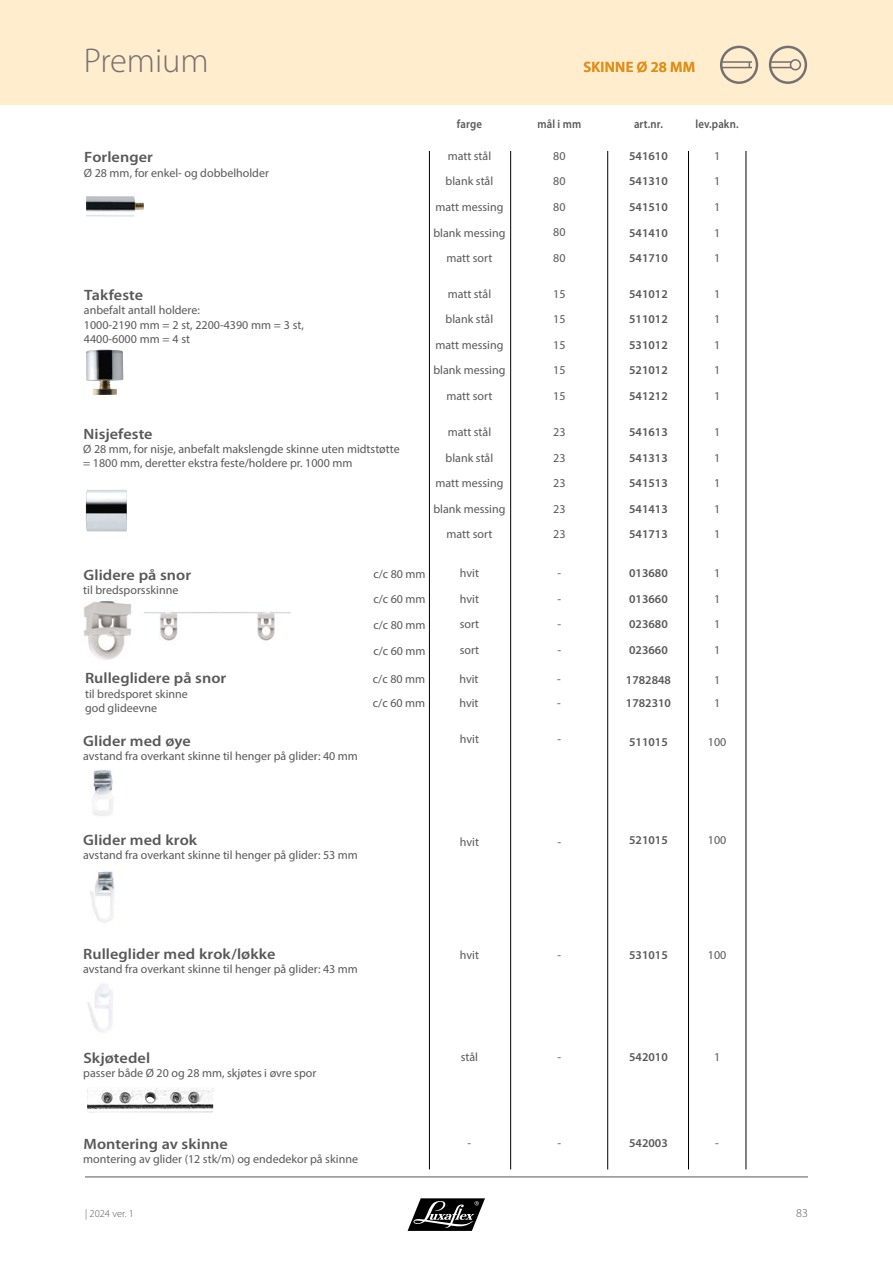
<style>
.page{position:relative;width:893px;height:1263px;background:#fff}
.page>*{position:absolute;margin:0;border:0;box-sizing:border-box;transform-origin:0 0}
.t1{font:300 34.5px "Myriad Pro";color:#757171}
.t2{font:600 15px "Myriad Pro";letter-spacing:.005em;color:#585858;scale:1.08 1}
.t3{font:600 15px "Myriad Pro";letter-spacing:.02em;color:#e18f19}
.t4{font:12px/14.4px "Myriad Pro";color:#585858}
.t5{font:600 12px "Myriad Pro";color:#585858}
.t6{font:600 12px "Myriad Pro";color:#585858;scale:.9 1}
.t7{font:300 12px "Myriad Pro";color:#585858}
.t8{font:300 10.5px "Myriad Pro";color:#585858}
</style>
<div class="page">
<div style="left:0;top:0;width:893px;height:104px;background:#ffedce"></div>
<hr style="left:85px;top:1176px;width:723px;height:1px;background:#585858">
<svg style="left:408px;top:1198px;width:77px;height:33px"></svg>
<div style="left:720px;top:46px;width:38px;height:38px;border:2px solid #757171;border-radius:50%"></div>
<hr style="left:721px;top:61px;width:31px;height:2px;background:#757171">
<hr style="left:721px;top:67px;width:31px;height:1px;background:#757171">
<div style="left:769px;top:46px;width:38px;height:38px;border:2px solid #757171;border-radius:50%"></div>
<div style="left:790px;top:59px;width:11px;height:11px;border:2px solid #757171;border-radius:50%"></div>
<hr style="left:771px;top:61px;width:20px;height:2px;background:#757171">
<svg style="left:771px;top:67px;width:20px;height:1px"></svg>
<img style="left:92px;top:770px;width:21px;height:46px">
<img style="left:90px;top:871px;width:25px;height:52px">
<img style="left:87px;top:984px;width:26px;height:49px">
<img style="left:86px;top:350px;width:37px;height:45px">
<img style="left:86px;top:490px;width:41px;height:41px">
<img style="left:86px;top:196px;width:58px;height:20px">
<img style="left:87px;top:1088px;width:127px;height:24px">
<img style="left:83px;top:601px;width:208px;height:59px">
<hr style="left:746px;top:151px;width:1px;height:1018px;background:#000">
<hr style="left:688px;top:151px;width:1px;height:1018px;background:#000">
<hr style="left:607px;top:151px;width:1px;height:1018px;background:#000">
<hr style="left:510px;top:151px;width:1px;height:1018px;background:#000">
<hr style="left:429px;top:151px;width:1px;height:1018px;background:#000">
<h1 class="t1" style="left:84px;top:40px;width:126px">Premium</h1>
<p class="t3" style="left:583px;top:59px;width:113px">SKINNE Ø 28 MM</p>
<p class="t2" style="left:84px;top:149px;width:65px">Forlenger</p>
<p class="t4" style="left:84px;top:165px;width:186px">Ø 28 mm, for enkel- og dobbelholder</p>
<p class="t2" style="left:84px;top:287px;width:56px">Takfeste</p>
<p class="t4" style="left:84px;top:303px;width:222px">anbefalt antall holdere:<br>1000-2190 mm = 2 st, 2200-4390 mm = 3 st,<br>4400-6000 mm = 4 st</p>
<p class="t2" style="left:83px;top:425px;width:66px">Nisjefeste</p>
<p class="t4" style="left:83px;top:442px;width:318px">Ø 28 mm, for nisje, anbefalt makslengde skinne uten midtstøtte = 1800 mm, deretter ekstra feste/holdere pr. 1000 mm</p>
<p class="t6" style="left:457px;top:117px;width:29px">farge</p>
<p class="t6" style="left:537px;top:117px;width:50px">mål i mm</p>
<p class="t6" style="left:634px;top:117px;width:34px">art.nr.</p>
<p class="t6" style="left:696px;top:117px;width:49px">lev.pakn.</p>
<p class="t4" style="left:448px;top:149px;width:45px">matt stål</p>
<p class="t4" style="left:553px;top:149px;width:14px">80</p>
<p class="t5" style="left:629px;top:149px;width:40px">541610</p>
<p class="t4" style="left:714px;top:149px;width:8px">1</p>
<p class="t4" style="left:446px;top:174px;width:49px">blank stål</p>
<p class="t4" style="left:553px;top:174px;width:14px">80</p>
<p class="t5" style="left:629px;top:175px;width:40px">541310</p>
<p class="t4" style="left:714px;top:174px;width:8px">1</p>
<p class="t4" style="left:435px;top:200px;width:69px">matt messing</p>
<p class="t4" style="left:553px;top:200px;width:14px">80</p>
<p class="t5" style="left:629px;top:200px;width:40px">541510</p>
<p class="t4" style="left:714px;top:200px;width:8px">1</p>
<p class="t4" style="left:433px;top:225px;width:73px">blank messing</p>
<p class="t4" style="left:553px;top:225px;width:14px">80</p>
<p class="t5" style="left:629px;top:226px;width:40px">541410</p>
<p class="t4" style="left:714px;top:225px;width:8px">1</p>
<p class="t4" style="left:447px;top:251px;width:47px">matt sort</p>
<p class="t4" style="left:553px;top:251px;width:14px">80</p>
<p class="t5" style="left:629px;top:251px;width:40px">541710</p>
<p class="t4" style="left:714px;top:251px;width:8px">1</p>
<p class="t4" style="left:448px;top:286px;width:45px">matt stål</p>
<p class="t4" style="left:553px;top:286px;width:14px">15</p>
<p class="t5" style="left:629px;top:287px;width:40px">541012</p>
<p class="t4" style="left:714px;top:286px;width:8px">1</p>
<p class="t4" style="left:446px;top:312px;width:49px">blank stål</p>
<p class="t4" style="left:553px;top:312px;width:14px">15</p>
<p class="t5" style="left:629px;top:313px;width:40px">511012</p>
<p class="t4" style="left:714px;top:312px;width:8px">1</p>
<p class="t4" style="left:435px;top:337px;width:69px">matt messing</p>
<p class="t4" style="left:553px;top:337px;width:14px">15</p>
<p class="t5" style="left:629px;top:338px;width:40px">531012</p>
<p class="t4" style="left:714px;top:337px;width:8px">1</p>
<p class="t4" style="left:433px;top:363px;width:73px">blank messing</p>
<p class="t4" style="left:553px;top:363px;width:14px">15</p>
<p class="t5" style="left:629px;top:364px;width:40px">521012</p>
<p class="t4" style="left:714px;top:363px;width:8px">1</p>
<p class="t4" style="left:447px;top:388px;width:47px">matt sort</p>
<p class="t4" style="left:553px;top:388px;width:14px">15</p>
<p class="t5" style="left:629px;top:389px;width:40px">541212</p>
<p class="t4" style="left:714px;top:388px;width:8px">1</p>
<p class="t4" style="left:448px;top:425px;width:45px">matt stål</p>
<p class="t4" style="left:553px;top:425px;width:14px">23</p>
<p class="t5" style="left:629px;top:426px;width:40px">541613</p>
<p class="t4" style="left:714px;top:425px;width:8px">1</p>
<p class="t4" style="left:446px;top:450px;width:49px">blank stål</p>
<p class="t4" style="left:553px;top:450px;width:14px">23</p>
<p class="t5" style="left:629px;top:451px;width:40px">541313</p>
<p class="t4" style="left:714px;top:450px;width:8px">1</p>
<p class="t4" style="left:435px;top:476px;width:69px">matt messing</p>
<p class="t4" style="left:553px;top:476px;width:14px">23</p>
<p class="t5" style="left:629px;top:477px;width:40px">541513</p>
<p class="t4" style="left:714px;top:476px;width:8px">1</p>
<p class="t4" style="left:433px;top:501px;width:73px">blank messing</p>
<p class="t4" style="left:553px;top:501px;width:14px">23</p>
<p class="t5" style="left:629px;top:502px;width:40px">541413</p>
<p class="t4" style="left:714px;top:501px;width:8px">1</p>
<p class="t4" style="left:447px;top:527px;width:47px">matt sort</p>
<p class="t4" style="left:553px;top:527px;width:14px">23</p>
<p class="t5" style="left:629px;top:528px;width:40px">541713</p>
<p class="t4" style="left:714px;top:527px;width:8px">1</p>
<p class="t2" style="left:83px;top:566px;width:101px">Glidere på snor</p>
<p class="t4" style="left:83px;top:583px;width:97px">til bredsporsskinne</p>
<p class="t4" style="left:373px;top:566px;width:54px">c/c 80 mm</p>
<p class="t4" style="left:460px;top:566px;width:21px">hvit</p>
<p class="t4" style="left:558px;top:566px;width:5px">-</p>
<p class="t5" style="left:629px;top:567px;width:40px">013680</p>
<p class="t4" style="left:714px;top:566px;width:8px">1</p>
<p class="t4" style="left:373px;top:592px;width:54px">c/c 60 mm</p>
<p class="t4" style="left:460px;top:591px;width:21px">hvit</p>
<p class="t4" style="left:558px;top:591px;width:5px">-</p>
<p class="t5" style="left:629px;top:592px;width:40px">013660</p>
<p class="t4" style="left:714px;top:591px;width:8px">1</p>
<p class="t4" style="left:373px;top:618px;width:54px">c/c 80 mm</p>
<p class="t4" style="left:460px;top:617px;width:21px">sort</p>
<p class="t4" style="left:558px;top:617px;width:5px">-</p>
<p class="t5" style="left:629px;top:618px;width:40px">023680</p>
<p class="t4" style="left:714px;top:617px;width:8px">1</p>
<p class="t4" style="left:373px;top:643px;width:54px">c/c 60 mm</p>
<p class="t4" style="left:460px;top:642px;width:21px">sort</p>
<p class="t4" style="left:558px;top:642px;width:5px">-</p>
<p class="t5" style="left:629px;top:643px;width:40px">023660</p>
<p class="t4" style="left:714px;top:642px;width:8px">1</p>
<p class="t2" style="left:85px;top:670px;width:132px">Rulleglidere på snor</p>
<p class="t4" style="left:85px;top:686px;width:104px">til bredsporet skinne god glideevne</p>
<p class="t4" style="left:373px;top:672px;width:54px">c/c 80 mm</p>
<p class="t4" style="left:459px;top:672px;width:21px">hvit</p>
<p class="t4" style="left:557px;top:672px;width:5px">-</p>
<p class="t4" style="left:373px;top:696px;width:54px">c/c 60 mm</p>
<p class="t4" style="left:459px;top:696px;width:21px">hvit</p>
<p class="t4" style="left:557px;top:696px;width:5px">-</p>
<p class="t5" style="left:626px;top:673px;width:47px">1782848</p>
<p class="t4" style="left:714px;top:673px;width:8px">1</p>
<p class="t5" style="left:626px;top:697px;width:47px">1782310</p>
<p class="t4" style="left:714px;top:696px;width:8px">1</p>
<p class="t2" style="left:83px;top:732px;width:101px">Glider med øye</p>
<p class="t4" style="left:83px;top:749px;width:276px">avstand fra overkant skinne til henger på glider: 40 mm</p>
<p class="t4" style="left:460px;top:732px;width:21px">hvit</p>
<p class="t4" style="left:558px;top:732px;width:5px">-</p>
<p class="t5" style="left:629px;top:735px;width:40px">511015</p>
<p class="t4" style="left:708px;top:734px;width:20px">100</p>
<p class="t2" style="left:83px;top:831px;width:107px">Glider med krok</p>
<p class="t4" style="left:83px;top:847px;width:276px">avstand fra overkant skinne til henger på glider: 53 mm</p>
<p class="t4" style="left:460px;top:834px;width:21px">hvit</p>
<p class="t4" style="left:558px;top:834px;width:5px">-</p>
<p class="t5" style="left:629px;top:834px;width:40px">521015</p>
<p class="t4" style="left:708px;top:833px;width:20px">100</p>
<p class="t2" style="left:83px;top:945px;width:179px">Rulleglider med krok/løkke</p>
<p class="t4" style="left:83px;top:962px;width:276px">avstand fra overkant skinne til henger på glider: 43 mm</p>
<p class="t4" style="left:460px;top:947px;width:21px">hvit</p>
<p class="t4" style="left:558px;top:947px;width:5px">-</p>
<p class="t5" style="left:629px;top:948px;width:40px">531015</p>
<p class="t4" style="left:708px;top:947px;width:20px">100</p>
<p class="t2" style="left:83px;top:1050px;width:63px">Skjøtedel</p>
<p class="t4" style="left:83px;top:1066px;width:235px">passer både Ø 20 og 28 mm, skjøtes i øvre spor</p>
<p class="t4" style="left:461px;top:1049px;width:19px">stål</p>
<p class="t4" style="left:558px;top:1049px;width:5px">-</p>
<p class="t5" style="left:629px;top:1050px;width:40px">542010</p>
<p class="t4" style="left:714px;top:1049px;width:8px">1</p>
<p class="t2" style="left:83px;top:1135px;width:135px">Montering av skinne</p>
<p class="t4" style="left:83px;top:1152px;width:276px">montering av glider (12 stk/m) og endedekor på skinne</p>
<p class="t4" style="left:468px;top:1135px;width:5px">-</p>
<p class="t4" style="left:558px;top:1135px;width:5px">-</p>
<p class="t5" style="left:629px;top:1136px;width:40px">542003</p>
<p class="t4" style="left:715px;top:1135px;width:5px">-</p>
<p class="t8" style="left:85px;top:1207px;width:50px">| 2024 ver. 1</p>
<p class="t7" style="left:796px;top:1205px;width:13px">83</p>
</div>
